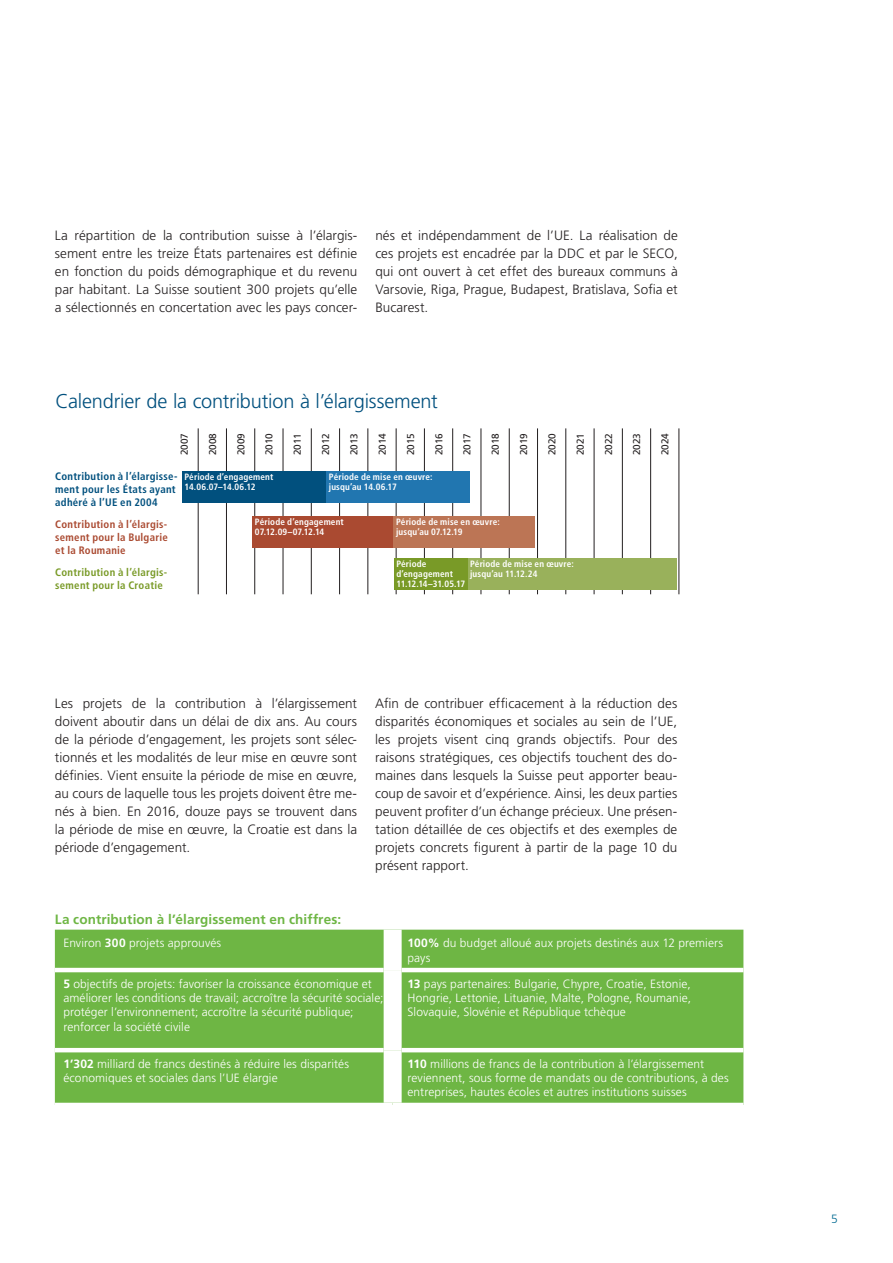
<style>
.page{position:relative;width:893px;height:1263px;background:#fff}
.page>*{position:absolute;margin:0;border:0;box-sizing:border-box;transform-origin:0 0}
.t1{font:300 19.95px "Frutiger LT Pro";letter-spacing:-.01em;color:#01507e}
._4_Lauftext_9pt{font:300 13.5px/18px "Frutiger LT Pro";letter-spacing:.005em;color:#231f20;text-align:justify}
.EB_in_Zahlen_Zwische{font:700 13.5px "Frutiger LT Pro";letter-spacing:.01em;color:#6eb644}
.In_Zahlen{font:300 12px/14.4px "Frutiger LT Pro";letter-spacing:.005em;color:#fff}
.t2{font:300 12px "Frutiger LT Pro";color:#006a91}
.t3{font:700 condensed 10.8px/12.9px "Frutiger LT Pro";letter-spacing:.025em;color:#01507e}
.t4{font:700 condensed 10.8px/12.9px "Frutiger LT Pro";letter-spacing:.025em;color:#aa4a31;text-align:justify}
.t5{font:700 condensed 10.8px/12.9px "Frutiger LT Pro";letter-spacing:.025em;color:#799a27}
.t6{font:10.05px "Frutiger LT Pro";color:#231f20}
.t7{font:700 condensed 9.15px/10.1px "Frutiger LT Pro";letter-spacing:.015em;color:#fff}
.s1{font-weight:700}
</style>
<div class="page">
<div style="left:55px;top:930px;width:688px;height:173px;background:#6eb644"></div>
<hr style="left:55px;top:968px;width:329px;height:4px;background:#fff">
<hr style="left:402px;top:968px;width:341px;height:4px;background:#fff">
<hr style="left:55px;top:1048px;width:329px;height:4px;background:#fff">
<hr style="left:402px;top:1048px;width:341px;height:4px;background:#fff">
<div style="left:384px;top:930px;width:18px;height:40px;background:#fff"></div>
<div style="left:384px;top:970px;width:18px;height:80px;background:#fff"></div>
<div style="left:384px;top:1050px;width:18px;height:53px;background:#fff"></div>
<hr style="left:198px;top:428px;width:1px;height:166px;background:#231f20">
<hr style="left:226px;top:428px;width:1px;height:166px;background:#231f20">
<hr style="left:254px;top:428px;width:1px;height:166px;background:#231f20">
<hr style="left:283px;top:428px;width:1px;height:166px;background:#231f20">
<hr style="left:311px;top:428px;width:1px;height:166px;background:#231f20">
<hr style="left:339px;top:428px;width:1px;height:166px;background:#231f20">
<hr style="left:368px;top:428px;width:1px;height:166px;background:#231f20">
<hr style="left:396px;top:428px;width:1px;height:166px;background:#231f20">
<hr style="left:424px;top:428px;width:1px;height:166px;background:#231f20">
<hr style="left:452px;top:428px;width:1px;height:166px;background:#231f20">
<hr style="left:481px;top:428px;width:1px;height:166px;background:#231f20">
<hr style="left:509px;top:428px;width:1px;height:166px;background:#231f20">
<hr style="left:537px;top:428px;width:1px;height:166px;background:#231f20">
<hr style="left:566px;top:428px;width:1px;height:166px;background:#231f20">
<hr style="left:594px;top:428px;width:1px;height:166px;background:#231f20">
<hr style="left:622px;top:428px;width:1px;height:166px;background:#231f20">
<hr style="left:650px;top:428px;width:1px;height:166px;background:#231f20">
<hr style="left:679px;top:428px;width:1px;height:166px;background:#231f20">
<div style="left:182px;top:471px;width:146px;height:32px;background:#01507e"></div>
<div style="left:252px;top:516px;width:142px;height:31px;background:#aa4a31"></div>
<div style="left:326px;top:471px;width:144px;height:32px;background:#2176b0"></div>
<div style="left:394px;top:516px;width:141px;height:31px;background:#bc7555"></div>
<div style="left:394px;top:558px;width:74px;height:32px;background:#799a27"></div>
<div style="left:468px;top:558px;width:209px;height:32px;background:#99b15b"></div>
<p class="_4_Lauftext_9pt" style="left:55px;top:226px;width:304px">La répartition de la contribution suisse à l’élargis&shy;sement entre les treize États partenaires est définie en fonction du poids démographique et du revenu par habitant. La Suisse soutient 300 projets qu’elle a sélectionnés en concertation avec les pays concer-</p>
<p class="_4_Lauftext_9pt" style="left:375px;top:226px;width:304px">nés et indépendamment de l’UE. La réalisation de ces projets est encadrée par la DDC et par le SECO, qui ont ouvert à cet effet des bureaux communs à Varsovie, Riga, Prague, Budapest, Bratislava, Sofia et Bucarest.</p>
<p class="t1" style="left:55px;top:390px;width:384px">Calendrier de la contribution à l’élargissement</p>
<p class="t6" style="left:178px;top:455px;width:24px;rotate:-90deg">2007</p>
<p class="t6" style="left:207px;top:455px;width:24px;rotate:-90deg">2008</p>
<p class="t6" style="left:235px;top:455px;width:24px;rotate:-90deg">2009</p>
<p class="t6" style="left:263px;top:455px;width:24px;rotate:-90deg">2010</p>
<p class="t6" style="left:291px;top:455px;width:24px;rotate:-90deg">2011</p>
<p class="t6" style="left:320px;top:455px;width:24px;rotate:-90deg">2012</p>
<p class="t6" style="left:348px;top:455px;width:24px;rotate:-90deg">2013</p>
<p class="t6" style="left:376px;top:455px;width:24px;rotate:-90deg">2014</p>
<p class="t6" style="left:405px;top:455px;width:24px;rotate:-90deg">2015</p>
<p class="t6" style="left:433px;top:455px;width:24px;rotate:-90deg">2016</p>
<p class="t6" style="left:461px;top:455px;width:24px;rotate:-90deg">2017</p>
<p class="t6" style="left:489px;top:455px;width:24px;rotate:-90deg">2018</p>
<p class="t6" style="left:518px;top:455px;width:24px;rotate:-90deg">2019</p>
<p class="t6" style="left:546px;top:455px;width:24px;rotate:-90deg">2020</p>
<p class="t6" style="left:574px;top:455px;width:24px;rotate:-90deg">2021</p>
<p class="t6" style="left:603px;top:455px;width:24px;rotate:-90deg">2022</p>
<p class="t6" style="left:631px;top:455px;width:24px;rotate:-90deg">2023</p>
<p class="t6" style="left:659px;top:455px;width:24px;rotate:-90deg">2024</p>
<p class="t7" style="left:185px;top:472px;width:90px">Période d’engagement<br>14.06.07–14.06.12</p>
<p class="t7" style="left:329px;top:472px;width:105px">Période de mise en œuvre: jusqu’au 14.06.17</p>
<p class="t7" style="left:396px;top:517px;width:105px">Période de mise en œuvre: jusqu’au 07.12.19</p>
<p class="t3" style="left:55px;top:469px;width:124px">Contribution à l’élargisse&shy;ment pour les États ayant adhéré à l’UE en 2004</p>
<p class="t4" style="left:55px;top:518px;width:114px">Contribution à l’élargis&shy;sement pour la Bulgarie et la Roumanie</p>
<p class="t5" style="left:55px;top:566px;width:114px">Contribution à l’élargis&shy;sement pour la Croatie</p>
<p class="t7" style="left:255px;top:516px;width:90px">Période d’engagement<br>07.12.09–07.12.14</p>
<p class="t7" style="left:396px;top:559px;width:70px">Période d’engagement<br>11.12.14–31.05.17</p>
<p class="t7" style="left:470px;top:559px;width:105px">Période de mise en œuvre: jusqu’au 11.12.24</p>
<p class="_4_Lauftext_9pt" style="left:55px;top:694px;width:304px">Les projets de la contribution à l’élargissement doivent aboutir dans un délai de dix ans. Au cours de la période d’engagement, les projets sont sélec&shy;tionnés et les modalités de leur mise en œuvre sont définies. Vient ensuite la période de mise en œuvre, au cours de laquelle tous les projets doivent être me&shy;nés à bien. En 2016, douze pays se trouvent dans la période de mise en œuvre, la Croatie est dans la période d’engagement.</p>
<p class="_4_Lauftext_9pt" style="left:375px;top:694px;width:304px">Afin de contribuer efficacement à la réduction des disparités économiques et sociales au sein de l’UE, les projets visent cinq grands objectifs. Pour des raisons stratégiques, ces objectifs touchent des do&shy;maines dans lesquels la Suisse peut apporter beau&shy;coup de savoir et d’expérience. Ainsi, les deux parties peuvent profiter d’un échange précieux. Une présen&shy;tation détaillée de ces objectifs et des exemples de projets concrets figurent à partir de la page 10 du présent rapport.</p>
<p class="EB_in_Zahlen_Zwische" style="left:55px;top:911px;width:288px">La contribution à l’élargissement en chiffres:</p>
<p class="In_Zahlen" style="left:63px;top:936px;width:159px">Environ <span class="s1">300</span> projets approuvés</p>
<p class="In_Zahlen" style="left:407px;top:936px;width:317px"><span class="s1">100%</span> du budget alloué aux projets destinés aux 12 premiers pays</p>
<p class="In_Zahlen" style="left:63px;top:976px;width:322px"><span class="s1">5</span> objectifs de projets: favoriser la croissance économique et améliorer les conditions de travail; accroître la sécurité sociale; protéger l’environnement; accroître la sécurité publique; renforcer la société civile</p>
<p class="In_Zahlen" style="left:407px;top:976px;width:285px;text-align:justify"><span class="s1">13</span> pays partenaires: Bulgarie, Chypre, Croatie, Estonie, Hongrie, Lettonie, Lituanie, Malte, Pologne, Roumanie, Slovaquie, Slovénie et République tchèque</p>
<p class="In_Zahlen" style="left:63px;top:1056px;width:287px"><span class="s1">1’302</span> milliard de francs destinés à réduire les disparités économiques et sociales dans l’UE élargie</p>
<p class="In_Zahlen" style="left:407px;top:1056px;width:323px"><span class="s1">110</span> millions de francs de la contribution à l’élargissement reviennent, sous forme de mandats ou de contributions, à des entreprises, hautes écoles et autres institutions suisses</p>
<p class="t2" style="left:831px;top:1211px;width:8px">5</p>
</div>
